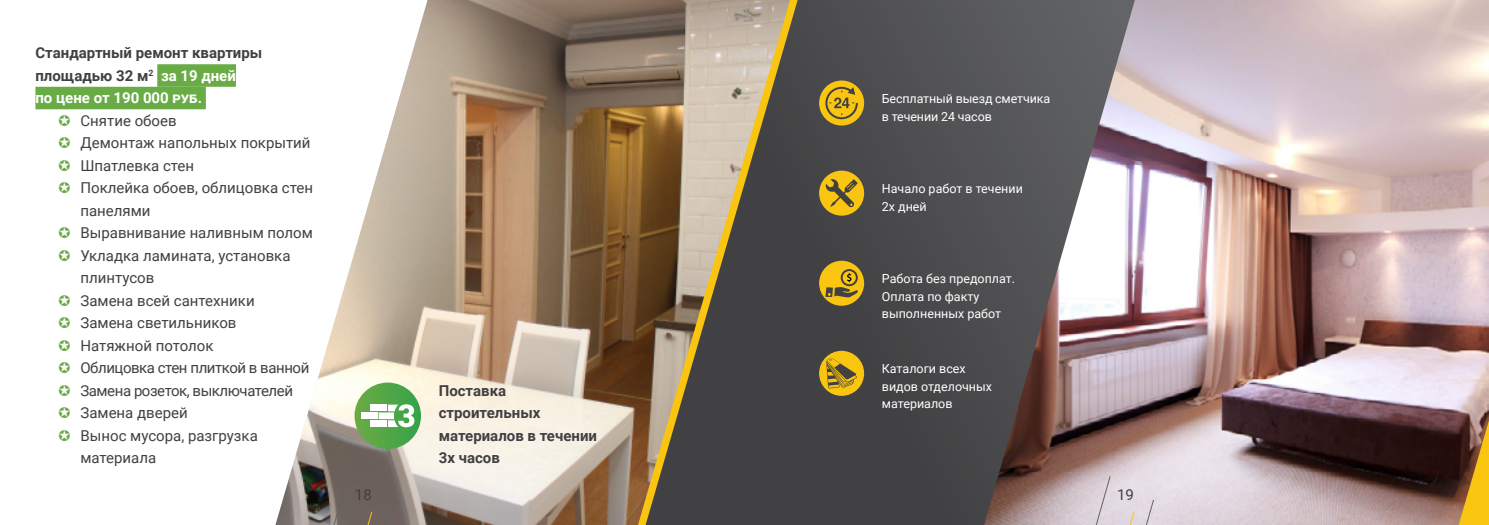
<style>
.page{position:relative;width:1489px;height:525px;background:#fff}
.page>*{position:absolute;margin:0;border:0;box-sizing:border-box;transform-origin:0 0}
.t1{font:15px/22.5px "Roboto";color:#414042}
.t2{font:700 15px/22.5px "Roboto";color:#414042}
.t3{font:12.5px/17.5px "Roboto";color:#fff}
.s1{color:#fff}
</style>
<div class="page">
<img style="left:275px;top:0;width:363px;height:524px">
<img style="left:1134px;top:0;width:354px;height:524px">
<div style="left:157px;top:64px;width:79px;height:23px;background:#69ab45"></div>
<div style="left:35px;top:87px;width:171px;height:22px;background:#69ab45"></div>
<svg style="left:1458px;top:420px;width:30px;height:104px;background:#a97d23"></svg>
<svg style="left:638px;top:0;width:7px;height:524px;background:#7a552d"></svg>
<svg style="left:645px;top:0;width:489px;height:524px;background:#68615c"></svg>
<div style="left:819px;top:80px;width:45px;height:45px;background:#f9c511;border-radius:50%"></div>
<div style="left:819px;top:170px;width:45px;height:45px;background:#f9c511;border-radius:50%"></div>
<div style="left:819px;top:260px;width:45px;height:45px;background:#f9c511;border-radius:50%"></div>
<div style="left:819px;top:350px;width:45px;height:45px;background:#f9c511;border-radius:50%"></div>
<svg style="left:825px;top:87px;width:32px;height:32px"></svg>
<svg style="left:825px;top:179px;width:32px;height:28px"></svg>
<svg style="left:825px;top:269px;width:32px;height:28px"></svg>
<svg style="left:826px;top:358px;width:30px;height:30px"></svg>
<svg style="left:354px;top:382px;width:67px;height:67px;background:#58a94d"></svg>
<div style="left:370px;top:404px;width:16px;height:7px;background:#fff"></div>
<div style="left:370px;top:420px;width:16px;height:7px;background:#fff"></div>
<div style="left:361px;top:412px;width:16px;height:7px;background:#fff"></div>
<svg style="left:378px;top:404px;width:36px;height:23px"></svg>
<svg style="left:1057px;top:475px;width:97px;height:49px;background:#d8cdd3"></svg>
<svg style="left:296px;top:475px;width:96px;height:49px;background:#6c635e"></svg>
<p class="t2" style="left:35px;top:41px;width:228px">Стандартный ремонт квартиры площадью 32 м<sup>2</sup> <span class="s1">за 19 дней<br>по цене от 190 000 руб.</span></p>
<p class="t1" style="left:80px;top:108px;width:234px">Снятие обоев<br>Демонтаж напольных покрытий<br>Шпатлевка стен<br>П оклейка обоев, облицовка стен панелями<br>Выравнивание наливным полом<br>Укладка ламината, установка плинтусов<br>Замена всей сантехники<br>Замена светильников<br>Натяжной потолок<br>Облицовка стен плиткой в ванной<br>Замена розеток, выключателей<br>Замена дверей<br>Вынос мусора, разгрузка материала</p>
<p class="t3" style="left:881px;top:89px;width:170px">Бесплатный выезд сметчика в течении 24 часов</p>
<p class="t3" style="left:881px;top:179px;width:142px">Начало работ в течении<br>2х дней</p>
<p class="t2" style="left:438px;top:378px;width:160px">Поставка строительных материалов в течении<br>3х часов</p>
<p class="t3" style="left:881px;top:269px;width:135px">Работа без предоплат.<br>Оплата по факту выполненных работ</p>
<p class="t3" style="left:881px;top:359px;width:112px">Каталоги всех видов отделочных материалов</p>
<p class="t1" style="left:355px;top:482px;width:18px">18</p>
<p class="t1" style="left:1117px;top:482px;width:18px">19</p>
</div>
